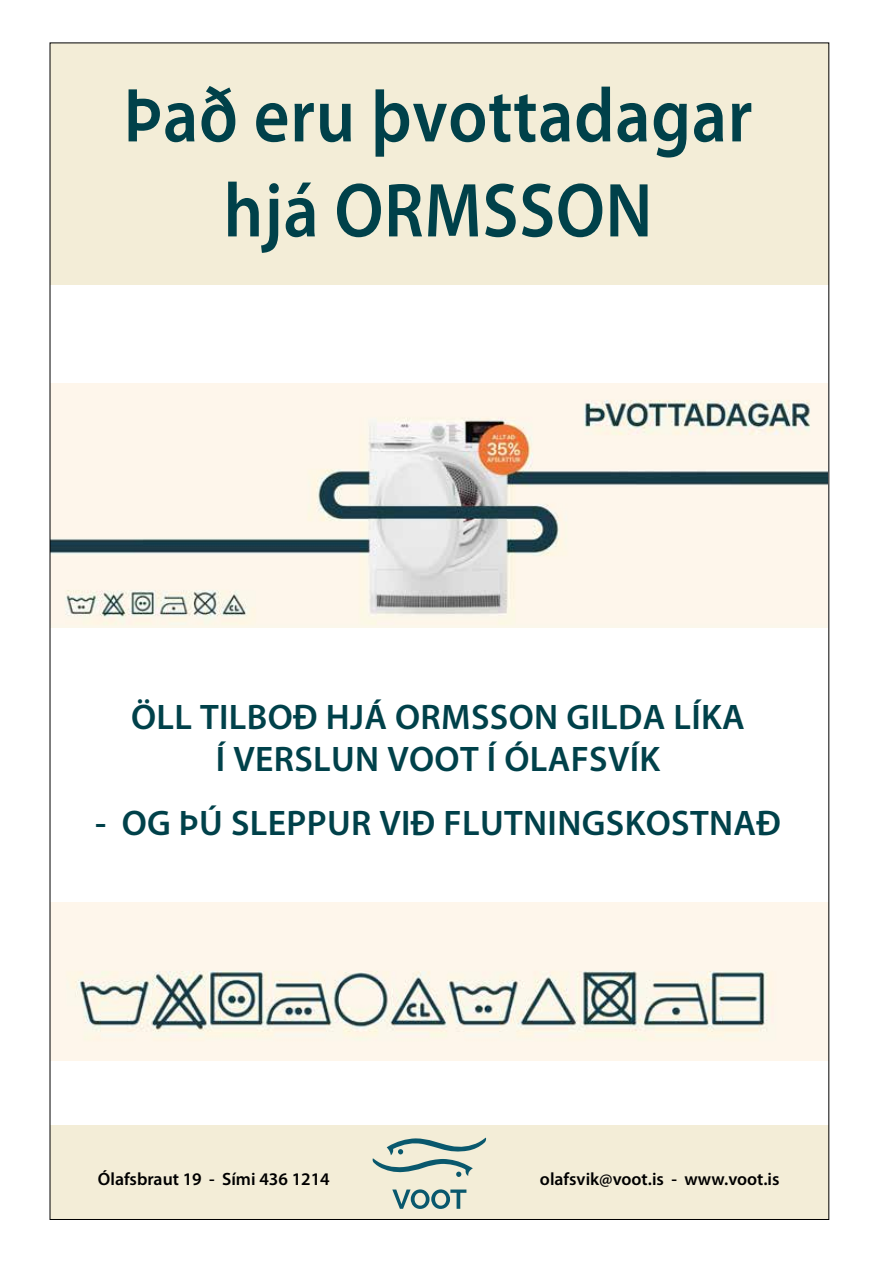
<style>
.page{position:relative;width:893px;height:1263px;background:#fff}
.page>*{position:absolute;margin:0;border:0;box-sizing:border-box;transform-origin:0 0}
.t1{font:600 77.1px/94.9px "Myriad Pro";letter-spacing:.01em;color:#00414a;text-align:center;scale:.9 1}
.t2{font:600 35.55px/42.8px "Myriad Pro";letter-spacing:.01em;color:#00414a;text-align:center}
.t3{font:600 17.85px "Myriad Pro";color:#000}
</style>
<div class="page">
<div style="left:50px;top:1125px;width:779px;height:94px;background:#f3edd7"></div>
<div style="left:50px;top:43px;width:779px;height:242px;background:#f3edd7"></div>
<svg style="left:372px;top:1138px;width:114px;height:39px"></svg>
<svg style="left:392px;top:1189px;width:74px;height:20px"></svg>
<img style="left:52px;top:383px;width:775px;height:244px">
<img style="left:52px;top:902px;width:775px;height:159px">
<h1 class="t1" style="left:124px;top:66px;width:700px">Það eru þvottadagar hjá ORMSSON</h1>
<p class="t2" style="left:131px;top:694px;width:615px">ÖLL TILBOÐ HJÁ ORMSSON GILDA LÍKA<br>Í VERSLUN VOOT Í ÓLAFSVÍK</p>
<p class="t2" style="left:95px;top:801px;width:688px">- OG ÞÚ SLEPPUR VIÐ FLUTNINGSKOSTNAÐ</p>
<p class="t3" style="left:98px;top:1167px;width:233px">Ólafsbraut 19 - Sími 436 1214</p>
<p class="t3" style="left:540px;top:1167px;width:241px">olafsvik@voot.is - www.voot.is</p>
</div>
